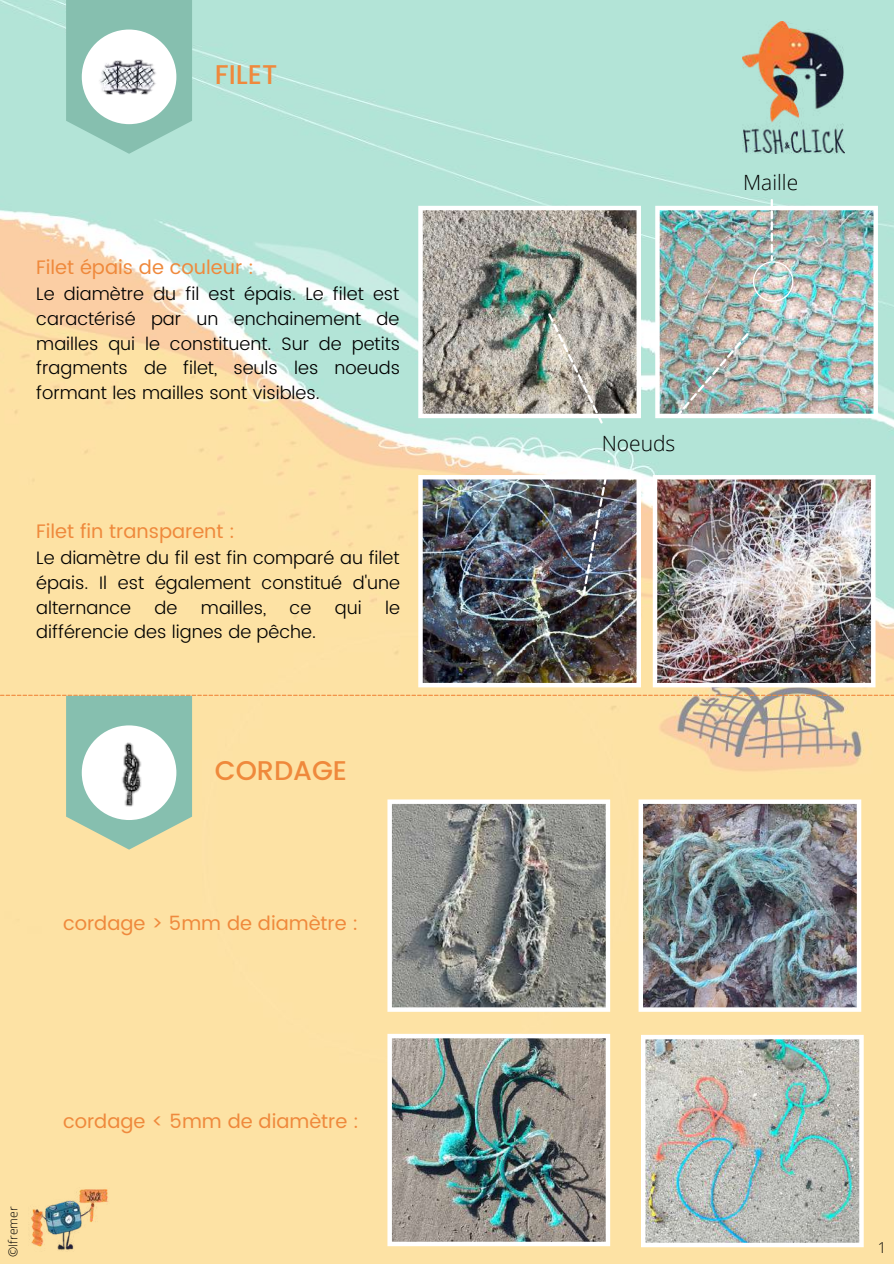
<style>
.page{position:relative;width:894px;height:1264px;background:#fff}
.page>*{position:absolute;margin:0;border:0;box-sizing:border-box;transform-origin:0 0}
.t1{font:500 27px "Poppins";color:#ef893c}
.t2{font:300 21px "Open Sans";color:#000}
.t3{font:19.5px "Poppins";color:#ef893c}
.t4{font:300 18px/24.8px "Poppins";color:#000;text-align:justify}
.t5{font:300 15px "Open Sans";color:#000}
.t6{font:300 12.3px "Open Sans";color:#000}
</style>
<div class="page">
<img style="left:0;top:0;width:893px;height:1263px">
<img style="left:22px;top:1181px;width:88px;height:75px">
<svg style="left:66px;top:0;width:126px;height:154px;background:#8ec6b6"></svg>
<div style="left:82px;top:30px;width:94px;height:94px;background:#fff;border-radius:50%"></div>
<img style="left:83px;top:33px;width:91px;height:87px">
<img style="left:655px;top:206px;width:222px;height:212px">
<img style="left:674px;top:333px;width:74px;height:85px">
<img style="left:418px;top:206px;width:222px;height:212px">
<svg style="left:547px;top:313px;width:56px;height:111px;background:#b7b4ab"></svg>
<img style="left:752px;top:199px;width:41px;height:103px">
<img style="left:418px;top:475px;width:222px;height:212px">
<img style="left:582px;top:460px;width:28px;height:135px">
<svg style="left:0;top:694px;width:893px;height:155px;background:#f2dba3"></svg>
<img style="left:83px;top:719px;width:100px;height:106px">
<img style="left:652px;top:475px;width:223px;height:212px">
<svg style="left:387px;top:799px;width:223px;height:212px;background:#90918e"></svg>
<img style="left:638px;top:799px;width:223px;height:212px">
<img style="left:387px;top:1033px;width:223px;height:213px">
<img style="left:640px;top:1034px;width:223px;height:213px">
<img style="left:742px;top:21px;width:102px;height:132px">
<h1 class="t1" style="left:215px;top:59px;width:64px">FILET</h1>
<p class="t3" style="left:36px;top:256px;width:219px">Filet épais de couleur :</p>
<p class="t4" style="left:36px;top:281px;width:365px">Le diamètre du fil est épais. Le filet est caractérisé par un enchainement de mailles qui le constituent. Sur de petits fragments de filet, seuls les noeuds formant les mailles sont visibles.</p>
<p class="t3" style="left:36px;top:520px;width:200px">Filet fin transparent :</p>
<p class="t4" style="left:36px;top:545px;width:365px">Le diamètre du fil est fin comparé au filet épais. Il est également constitué d'une alternance</p>
<p class="t4" style="left:155px;top:595px;width:24px">de</p>
<p class="t4" style="left:201px;top:595px;width:67px">mailles,</p>
<p class="t4" style="left:289px;top:595px;width:23px">ce</p>
<p class="t4" style="left:335px;top:595px;width:28px">qui</p>
<p class="t4" style="left:385px;top:595px;width:16px">le</p>
<p class="t4" style="left:36px;top:620px;width:281px">différencie des lignes de pêche.</p>
<h1 class="t1" style="left:215px;top:754px;width:134px">CORDAGE</h1>
<p class="t3" style="left:63px;top:912px;width:297px">cordage &gt; 5mm de diamètre :</p>
<p class="t6" style="left:4px;top:1257px;width:52px;rotate:-90deg">©Ifremer</p>
<p class="t3" style="left:63px;top:1109px;width:297px">cordage &lt; 5mm de diamètre :</p>
<p class="t2" style="left:743px;top:168px;width:57px">Maille</p>
<p class="t2" style="left:601px;top:428px;width:75px">Noeuds</p>
<p class="t5" style="left:877px;top:1236px;width:10px">1</p>
</div>
